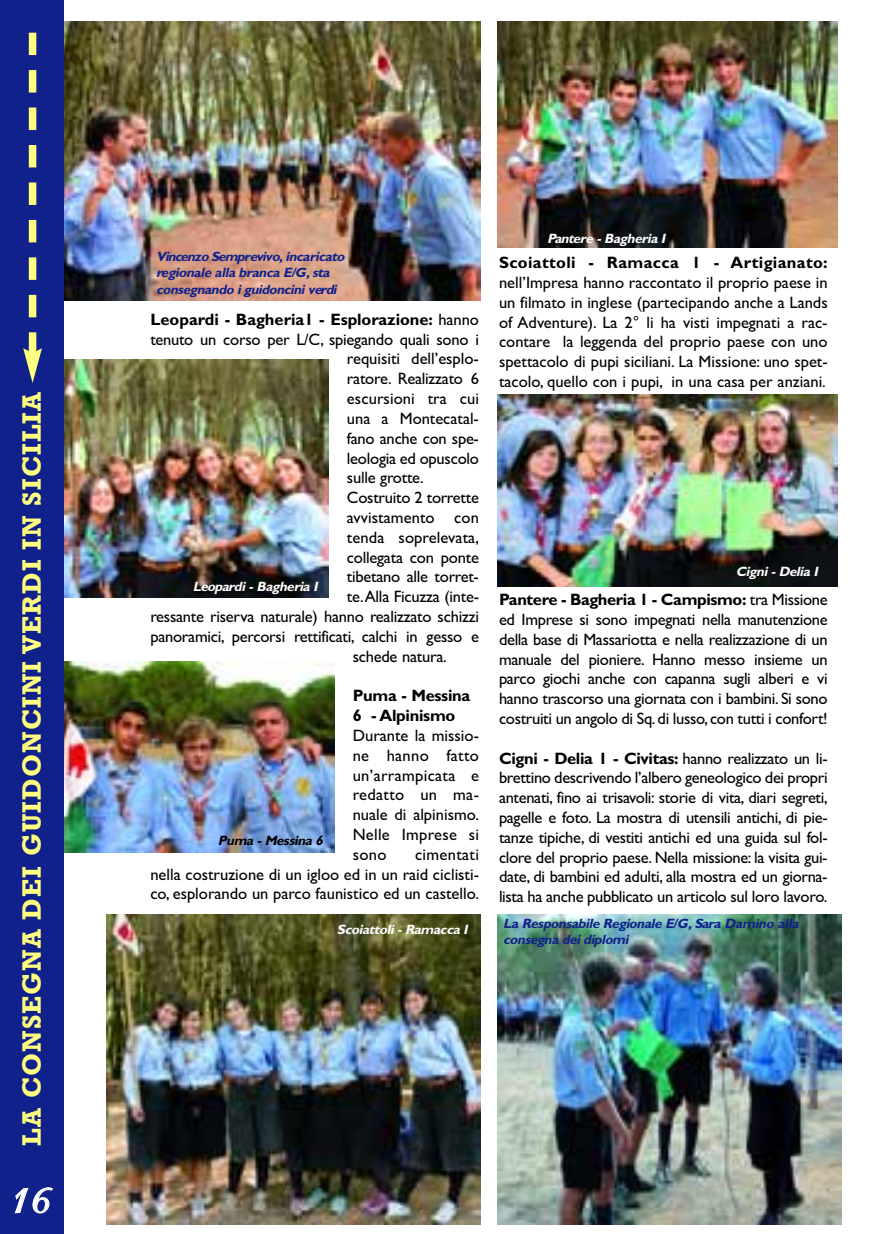
<style>
.page{position:relative;width:893px;height:1234px;background:#fff}
.page>*{position:absolute;margin:0;border:0;box-sizing:border-box;transform-origin:0 0}
.t1{font:700 39px "Isadora";color:#fff}
.t2{font:700 27px "Rockwell";letter-spacing:.045em;color:#ffff80}
.t3{font:16.5px/19.8px "Gill Sans";letter-spacing:-.015em;color:#000;text-align:justify}
.t4{font:700 16.5px/19.8px "Gill Sans";color:#000}
.t5{font:16.5px "Gill Sans";letter-spacing:.005em;color:#000}
.t6{font:700 16.5px "Gill Sans";letter-spacing:.02em;color:#000}
.t7{font:italic 700 13.5px/16.2px "Gill Sans";color:#10218b}
.t8{font:italic 700 13.5px "Gill Sans";color:#fff}
.t9{font:italic 700 13.5px "Gill Sans";color:#000}
.s1{font-weight:400}
.s2{font-weight:700}
</style>
<div class="page">
<img style="left:64px;top:661px;width:271px;height:191px">
<img style="left:64px;top:359px;width:265px;height:238px">
<img style="left:64px;top:21px;width:416px;height:280px">
<div style="left:0;top:0;width:64px;height:1233px;background:#10218b"></div>
<svg style="left:29px;top:55px;width:7px;height:263px"></svg>
<svg style="left:23px;top:348px;width:19px;height:35px"></svg>
<div style="left:29px;top:332px;width:7px;height:23px;background:#ffff80"></div>
<div style="left:29px;top:33px;width:7px;height:22px;background:#ffff80"></div>
<img style="left:107px;top:914px;width:374px;height:310px">
<img style="left:497px;top:21px;width:341px;height:227px">
<img style="left:497px;top:394px;width:341px;height:192px">
<img style="left:497px;top:914px;width:345px;height:309px">
<h2 class="t2" style="left:16px;top:1145px;width:755px;rotate:-90deg">LA CONSEGNA DEI GUIDONCINI VERDI IN SICILIA</h2>
<h1 class="t1" style="left:9px;top:1183px;width:44px">16</h1>
<p class="t7" style="left:156px;top:250px;width:193px">Vincenzo Semprevivo, incaricato regionale alla branca E/G, sta consegnando iguidonciniverdi</p>
<p class="t4" style="left:150px;top:311px;width:330px">Leopardi - Bagheria1 - Esplorazione: <span class="s1">hanno</span></p>
<p class="t3" style="left:150px;top:329px;width:330px">tenuto un corso per L/C, spiegando quali sono i</p>
<p class="t3" style="left:347px;top:349px;width:133px">requisiti dell’esplo-</p>
<p class="t3" style="left:347px;top:368px;width:134px">ratore. Realizzato 6</p>
<p class="t5" style="left:347px;top:388px;width:134px">escursioni tra cui</p>
<p class="t3" style="left:347px;top:408px;width:133px">una a Montecatal-</p>
<p class="t3" style="left:347px;top:428px;width:134px">fano anche con spe-</p>
<p class="t3" style="left:347px;top:448px;width:134px">leologia ed opuscolo</p>
<p class="t3" style="left:347px;top:467px;width:78px">sulle grotte.</p>
<p class="t3" style="left:347px;top:487px;width:134px">Costruito 2 torrette</p>
<p class="t5" style="left:347px;top:507px;width:134px">avvistamento con</p>
<p class="t5" style="left:347px;top:527px;width:134px">tenda soprelevata,</p>
<p class="t3" style="left:347px;top:547px;width:134px">collegata con ponte</p>
<p class="t3" style="left:347px;top:566px;width:134px">tibetano alle torret-</p>
<p class="t3" style="left:347px;top:586px;width:134px">te.Alla Ficuzza (inte-</p>
<p class="t3" style="left:150px;top:606px;width:330px">ressante riserva naturale) hanno realizzato schizzi</p>
<p class="t3" style="left:150px;top:626px;width:330px">panoramici, percorsi rettificati, calchi in gesso e</p>
<p class="t3" style="left:353px;top:646px;width:96px">schede natura.</p>
<p class="t4" style="left:353px;top:687px;width:119px">Puma - Messina<br>6 - Alpinismo</p>
<p class="t3" style="left:353px;top:725px;width:128px">Durante la missio&shy;ne hanno fatto un’arrampicata e redatto un ma&shy;nuale di alpinismo.<br>Nelle Imprese si sono</p>
<p class="t8" style="left:193px;top:581px;width:129px">Leopardi-Bagheria I</p>
<p class="t9" style="left:218px;top:834px;width:109px">Puma -Messina 6</p>
<p class="t3" style="left:150px;top:844px;width:330px;text-indent:265px">cimentati nella costruzione di un igloo ed in un raid ciclisti&shy;co, esplorando un parco faunistico ed un castello.</p>
<p class="t8" style="left:337px;top:924px;width:135px">Scoiattoli-Ramacca I</p>
<p class="t8" style="left:547px;top:233px;width:123px">Pantere -Bagheria I</p>
<p class="t6" style="left:499px;top:256px;width:330px">Scoiattoli - Ramacca 1 - Artigianato:</p>
<p class="t3" style="left:499px;top:272px;width:330px">nell’Impresa hanno raccontato il proprio paese in un filmato in inglese (partecipando anche a Lands of Adventure). La 2° li ha visti impegnati a rac&shy;contare la leggenda del proprio paese con uno spettacolo di pupi siciliani. La Missione: uno spet&shy;tacolo, quello con i pupi, in una casa per anziani.</p>
<p class="t8" style="left:736px;top:566px;width:86px">Cigni-Delia I</p>
<p class="t3" style="left:499px;top:589px;width:330px"><span class="s2">Pantere - Bagheria 1 - Campismo:</span> tra Missione ed Imprese si sono impegnati nella manutenzione della base di Massariotta e nella realizzazione di un manuale del pioniere. Hanno messo insieme un parco giochi anche con capanna sugli alberi e vi hanno trascorso una giornata con i bambini. Si sono costruiti un angolo di Sq.di lusso,con tutti i confort!</p>
<p class="t3" style="left:499px;top:747px;width:330px"><span class="s2">Cigni - Delia 1 - Civitas:</span> hanno realizzato un li&shy;brettino descrivendo l’albero geneologico dei propri antenati, fino ai trisavoli: storie di vita, diari segreti, pagelle e foto. La mostra di utensili antichi, di pie&shy;tanze tipiche, di vestiti antichi ed una guida sul fol&shy;clore del proprio paese. Nella missione: la visita gui&shy;date, di bambini ed adulti, alla mostra ed un giorna&shy;lista ha anche pubblicato un articolo sul loro lavoro.</p>
<p class="t7" style="left:503px;top:916px;width:300px">La Responsabile Regionale E/G, Sara Damino alla consegna deidiplomi</p>
</div>
